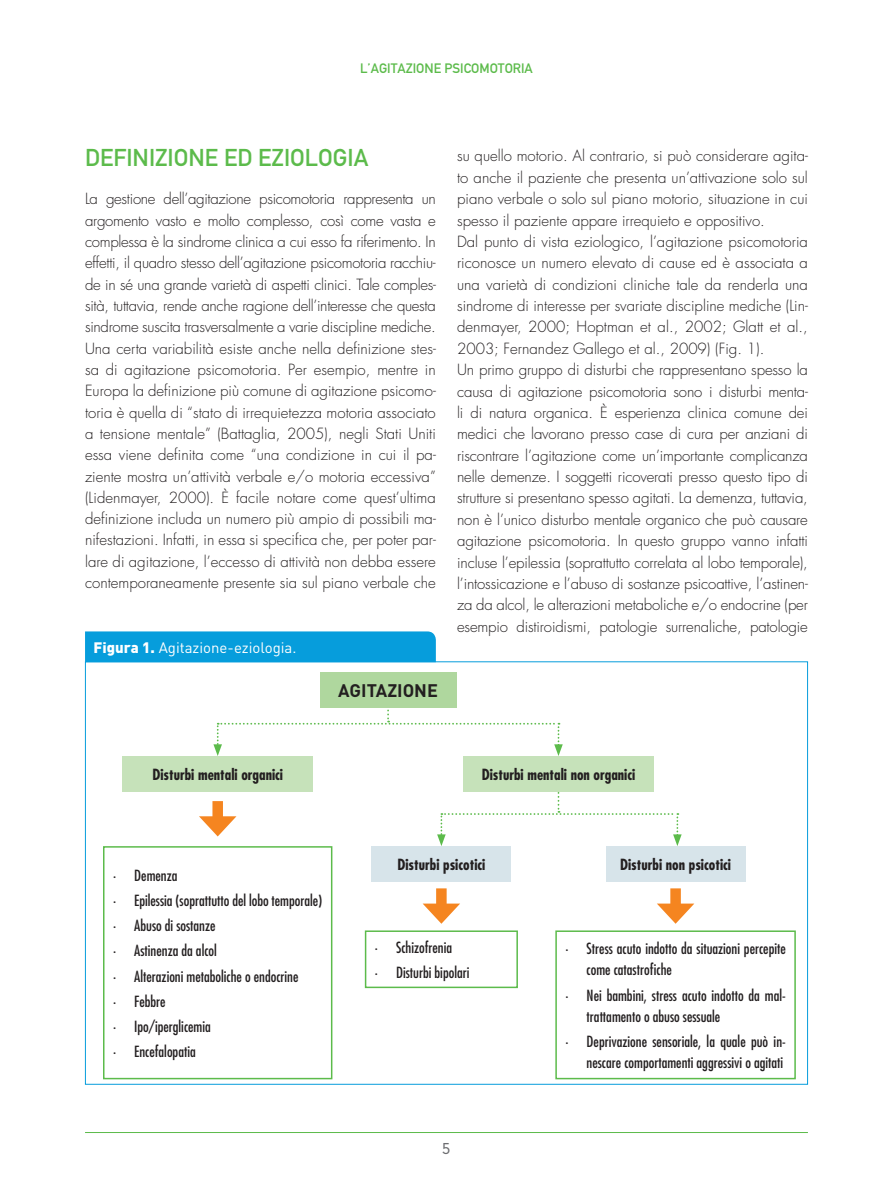
<style>
.page{position:relative;width:893px;height:1191px;background:#fff}
.page>*{position:absolute;margin:0;border:0;box-sizing:border-box;transform-origin:0 0}
.t1{font:24px "DIN Mittelschrift Std";color:#5cbb4b}
.t2{font:700 18px "DIN";color:#231f20}
.t3{font:300 15px/21.3px "Futura Std";letter-spacing:-.01em;color:#231f20;text-align:justify}
.t4{font:condensed 15px/25.2px "Futura Std";color:#231f20}
.t5{font:700 condensed 15px "Futura Std";color:#231f20}
.t6{font:15px "DIN";color:#fff}
.t7{font:300 15px "DIN Neuzeit Grotesk Std";color:#6c6d70}
.t8{font:13.5px "DIN Mittelschrift Std";color:#5cbb4b}
.s1{font-weight:900}
</style>
<div class="page">
<hr style="left:85px;top:1132px;width:723px;height:1px;background:#5cbb4b">
<div style="left:85px;top:631px;width:351px;height:31px;background:#069ddc"></div>
<div style="left:372px;top:846px;width:139px;height:35px;background:#d7e4ea"></div>
<div style="left:606px;top:846px;width:139px;height:35px;background:#d7e4ea"></div>
<div style="left:103px;top:846px;width:229px;height:233px;border:2px solid #5cbb4b"></div>
<div style="left:555px;top:930px;width:241px;height:149px;border:2px solid #5cbb4b"></div>
<div style="left:365px;top:930px;width:153px;height:58px;border:2px solid #5cbb4b"></div>
<svg style="left:213px;top:698px;width:350px;height:58px"></svg>
<div style="left:436px;top:888px;width:11px;height:23px;background:#f58520"></div>
<svg style="left:423px;top:903px;width:37px;height:20px"></svg>
<div style="left:212px;top:801px;width:11px;height:23px;background:#f58520"></div>
<svg style="left:199px;top:816px;width:37px;height:20px"></svg>
<div style="left:670px;top:888px;width:11px;height:23px;background:#f58520"></div>
<svg style="left:657px;top:903px;width:37px;height:20px"></svg>
<svg style="left:437px;top:791px;width:245px;height:55px"></svg>
<div style="left:320px;top:672px;width:136px;height:35px;background:#afd79e"></div>
<div style="left:122px;top:756px;width:191px;height:35px;background:#c6e2ba"></div>
<div style="left:463px;top:756px;width:191px;height:35px;background:#c6e2ba"></div>
<p class="t8" style="left:360px;top:61px;width:174px">L’AGITAZIONE PSICOMOTORIA</p>
<h1 class="t1" style="left:85px;top:143px;width:285px">DEFINIZIONE ED EZIOLOGIA</h1>
<p class="t3" style="left:85px;top:189px;width:352px">La gestione dell’agitazione psicomotoria rappresenta un argomento vasto e molto complesso, così come vasta e complessa è la sindrome clinica a cui esso fa riferimento. In effetti, il quadro stesso dell’agitazione psicomotoria racchiu&shy;de in sé una grande varietà di aspetti clinici. Tale comples&shy;sità, tuttavia, rende anche ragione dell’interesse che questa sindrome suscita trasversalmente a varie discipline mediche.<br>Una certa variabilità esiste anche nella definizione stes&shy;sa di agitazione psicomotoria. Per esempio, mentre in Europa la definizione più comune di agitazione psicomo&shy;toria è quella di “stato di irrequietezza motoria associato a tensione mentale” (Battaglia, 2005), negli Stati Uniti essa viene definita come “una condizione in cui il pa&shy;ziente mostra un’attività verbale e/o motoria eccessiva” (Lidenmayer, 2000). È facile notare come quest’ultima definizione includa un numero più ampio di possibili ma&shy;nifestazioni. Infatti, in essa si specifica che, per poter par&shy;lare di agitazione, l’eccesso di attività non debba essere contemporaneamente presente sia sul piano verbale che</p>
<p class="t6" style="left:94px;top:638px;width:205px"><span class="s1">Figura 1.</span> Agitazione-eziologia.</p>
<p class="t2" style="left:338px;top:678px;width:101px">AGITAZIONE</p>
<p class="t3" style="left:457px;top:146px;width:352px;text-align:left">su quello motorio. Al contrario, si può considerare agita&shy;to anche il paziente che presenta un’attivazione solo sul piano verbale o solo sul piano motorio, situazione in cui spesso il paziente appare irrequieto e oppositivo.<br>Dal punto di vista eziologico, l’agitazione psicomotoria riconosce un numero elevato di cause ed è associata a una varietà di condizioni cliniche tale da renderla una sindrome di interesse per svariate discipline mediche (Lin&shy;denmayer, 2000; Hoptman et al., 2002; Glatt et al., 2003; Fernandez Gallego et al., 2009) (Fig. 1).<br>Un primo gruppo di disturbi che rappresentano spesso la causa di agitazione psicomotoria sono i disturbi menta&shy;li di natura organica. È esperienza clinica comune dei medici che lavorano presso case di cura per anziani di riscontrare l’agitazione come un’importante complicanza nelle demenze. I soggetti ricoverati presso questo tipo di strutture si presentano spesso agitati. La demenza, tuttavia, non è l’unico disturbo mentale organico che può causare agitazione psicomotoria. In questo gruppo vanno infatti incluse l’epilessia (soprattutto correlata al lobo temporale), l’intossicazione e l’abuso di sostanze psicoattive, l’astinen&shy;za da alcol, le alterazioni metaboliche e/o endocrine (per esempio distiroidismi, patologie surrenaliche, patologie</p>
<p class="t5" style="left:152px;top:765px;width:132px">Disturbi mentali organici</p>
<p class="t5" style="left:482px;top:765px;width:155px">Disturbi mentali non organici</p>
<p class="t4" style="left:113px;top:862px;width:211px">· Demenza<br>· Epilessia (soprattutto del lobo temporale) · Abuso di sostanze<br>· Astinenza da alcol<br>· Alterazioni metaboliche o endocrine<br>· Febbre<br>· Ipo/iperglicemia<br>· Encefalopatia</p>
<p class="t5" style="left:397px;top:855px;width:89px">Disturbi psicotici</p>
<p class="t5" style="left:620px;top:855px;width:112px">Disturbi non psicotici</p>
<p class="t4" style="left:375px;top:934px;width:96px">· Schizofrenia<br>· Disturbi bipolari</p>
<p class="t7" style="left:443px;top:1139px;width:9px">5</p>
<p class="t4" style="left:587px;top:938px;width:201px;line-height:21px;text-indent:-21px">· Stress acuto indotto da situazioni percepite come catastrofiche</p>
<p class="t4" style="left:587px;top:984px;width:201px;line-height:21px;text-indent:-21px">· Nei bambini, stress acuto indotto da mal&shy;trattamento o abuso sessuale</p>
<p class="t4" style="left:565px;top:1030px;width:222px;line-height:21px;text-align:right">· Deprivazione sensoriale, la quale può in&shy;nescare comportamenti aggressivi o agitati</p>
</div>
